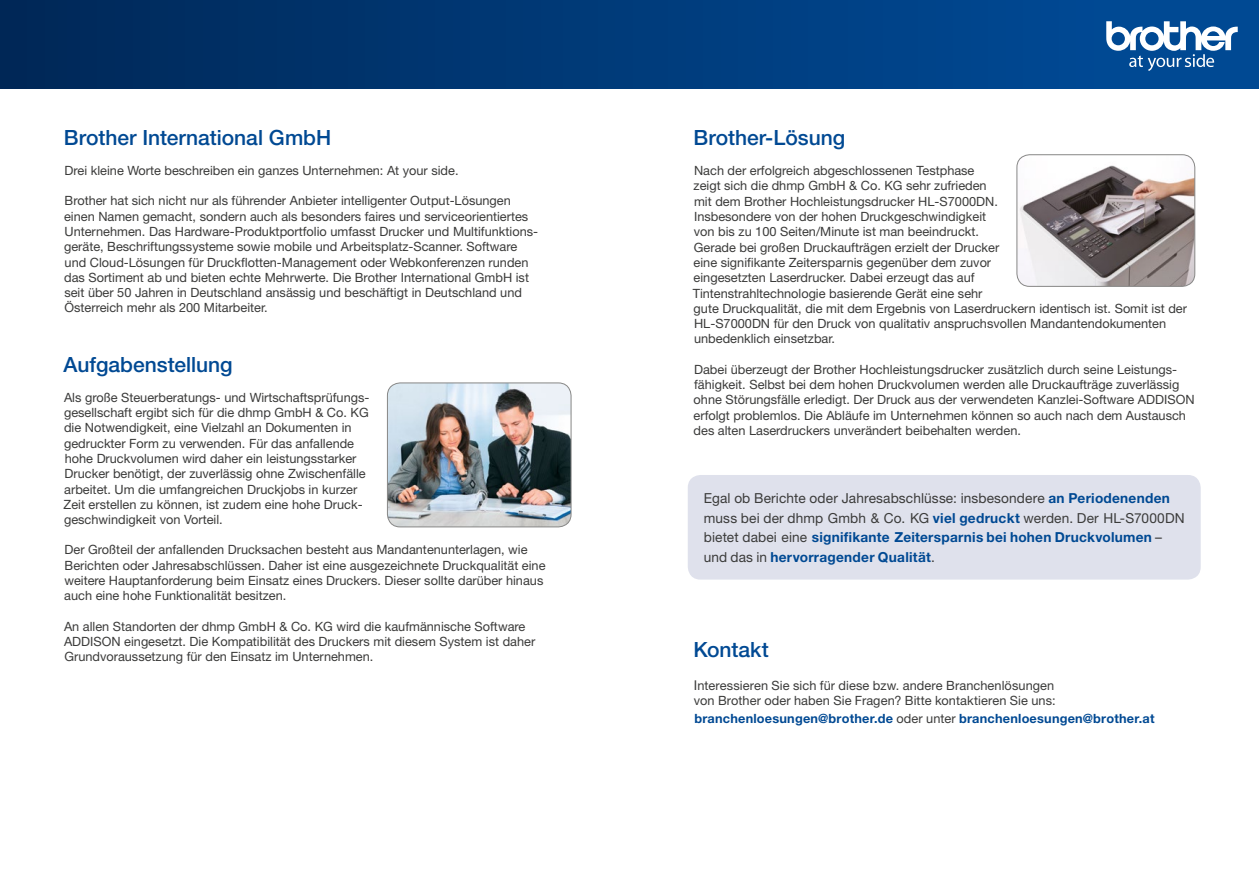
<style>
.page{position:relative;width:1259px;height:893px;background:#fff}
.page>*{position:absolute;margin:0;border:0;box-sizing:border-box;transform-origin:0 0}
.t1{font:500 21px "Helvetica Neue LT";color:#004993}
.t2{font:13.8px/19.5px "Helvetica Neue LT";letter-spacing:.01em;color:#3b3b3a}
.t3{font:12.75px/15.3px "Helvetica Neue LT";color:#3b3b3a}
.t4{font:700 12.75px "Helvetica Neue LT";letter-spacing:.015em;color:#004993}
.s1{font-weight:700;color:#004993}
.s2{font-size:13.5px}
.s3{font-weight:400;color:#3b3b3a}
</style>
<div class="page">
<div style="left:0;top:0;width:1106px;height:88px;background:linear-gradient(to right,#002857,#004994)"></div>
<div style="left:1106px;top:0;width:153px;height:88px;background:#004993"></div>
<svg style="left:1106px;top:21px;width:131px;height:50px"></svg>
<div style="left:688px;top:475px;width:512px;height:105px;background:#dfe1ec;border-radius:13px"></div>
<img style="left:1018px;top:155px;width:176px;height:131px">
<div style="left:1016px;top:154px;width:179px;height:133px;border:1px solid #878786;border-radius:13px"></div>
<img style="left:387px;top:383px;width:184px;height:144px">
<div style="left:387px;top:383px;width:184px;height:144px;border:1px solid #878786;border-radius:13px"></div>
<h1 class="t1" style="left:64px;top:125px;width:269px">Brother International GmbH</h1>
<p class="t3" style="left:65px;top:163px;width:395px">Drei kleine Worte beschreiben ein ganzes Unternehmen: At your side.</p>
<p class="t3" style="left:64px;top:193px;width:475px">Brother hat sich nicht nur als führender Anbieter intelligenter Output-Lösungen einen Namen gemacht, sondern auch als besonders faires und serviceorientiertes Unternehmen. Das Hardware-Produktportfolio umfasst Drucker und Multifunktions&shy;geräte, Beschriftungssysteme sowie mobile und Arbeitsplatz-Scanner. Software und Cloud-Lösungen für Druckflotten-Management oder Webkonferenzen runden das Sortiment ab und bieten echte Mehrwerte. Die Brother International GmbH ist seit über 50 Jahren in Deutschland ansässig und beschäftigt in Deutschland und Österreich mehr als 200 Mitarbeiter.</p>
<h1 class="t1" style="left:64px;top:352px;width:170px">Aufgabenstellung</h1>
<p class="t3" style="left:64px;top:389px;width:307px">Als große Steuerberatungs- und Wirtschaftsprüfungs&shy;gesellschaft ergibt sich für die dhmp GmbH &amp; Co. KG die Notwendigkeit, eine Vielzahl an Dokumenten in gedruckter Form zu verwenden. Für das anfallende hohe Druckvolumen wird daher ein leistungsstarker Drucker benötigt, der zuverlässig ohne Zwischenfälle arbeitet. Um die umfangreichen Druckjobs in kurzer Zeit erstellen zu können, ist zudem eine hohe Druck&shy;geschwindigkeit von Vorteil.</p>
<p class="t3" style="left:64px;top:542px;width:483px">Der Großteil der anfallenden Drucksachen besteht aus Mandantenunterlagen, wie Berichten oder Jahresabschlüssen. Daher ist eine ausgezeichnete Druckqualität eine weitere Hauptanforderung beim Einsatz eines Druckers. Dieser sollte darüber hinaus auch eine hohe Funktionalität besitzen.</p>
<p class="t3" style="left:64px;top:618px;width:473px">An allen Standorten der dhmp GmbH &amp; Co. KG wird die kaufmännische Software<br>ADDISON eingesetzt. Die Kompatibilität des Druckers mit diesem System ist daher<br>Grundvoraussetzung für den Einsatz im Unternehmen.</p>
<h1 class="t1" style="left:693px;top:125px;width:153px">Brother-Lösung</h1>
<p class="t3" style="left:692px;top:163px;width:496px">Nach der erfolgreich abgeschlossenen Testphase<br>zeigt sich die dhmp GmbH &amp; Co. KG sehr zufrieden<br>mit dem Brother Hochleistungsdrucker HL-S7000DN.<br>Insbesondere von der hohen Druckgeschwindigkeit<br>von bis zu 100 Seiten/Minute ist man beeindruckt.<br>Gerade bei großen Druckaufträgen erzielt der Drucker<br>eine signifikante Zeitersparnis gegenüber dem zuvor<br>eingesetzten Laserdrucker. Dabei erzeugt das auf<br>Tintenstrahltechnologie basierende Gerät eine sehr<br>gute Druckqualität, die mit dem Ergebnis von Laserdruckern identisch ist. Somit ist der HL-S7000DN für den Druck von qualitativ anspruchsvollen Mandantendokumenten unbedenklich einsetzbar.</p>
<p class="t3" style="left:693px;top:361px;width:502px">Dabei überzeugt der Brother Hochleistungsdrucker zusätzlich durch seine Leistungs&shy;fähigkeit. Selbst bei dem hohen Druckvolumen werden alle Druckaufträge zuverlässig ohne Störungsfälle erledigt. Der Druck aus der verwendeten Kanzlei-Software ADDISON erfolgt problemlos. Die Abläufe im Unternehmen können so auch nach dem Austausch des alten Laserdruckers unverändert beibehalten werden.</p>
<p class="t2" style="left:704px;top:489px;width:482px">Egal ob Berichte oder Jahresabschlüsse: insbesondere <span class="s1">an Periodenenden </span>muss bei der dhmp Gmbh &amp; Co. KG <span class="s1">viel gedruckt</span> werden. Der HL-S7000DN bietet dabei eine <span class="s1">signifikante Zeitersparnis bei hohen Druckvolumen</span> – und das in <span class="s1">hervorragender Qualität</span>.</p>
<h1 class="t1" style="left:693px;top:637px;width:77px">Kontakt</h1>
<p class="t3" style="left:694px;top:677px;width:363px"><span class="s2">I</span>nteressieren Sie sich für diese bzw. andere Branchenlösungen von Brother oder haben Sie Fragen? Bitte kontaktieren Sie uns:</p>
<p class="t4" style="left:694px;top:710px;width:462px">branchenloesungen@brother.de <span class="s3">oder unter</span> branchenloesungen@brother.at</p>
</div>
